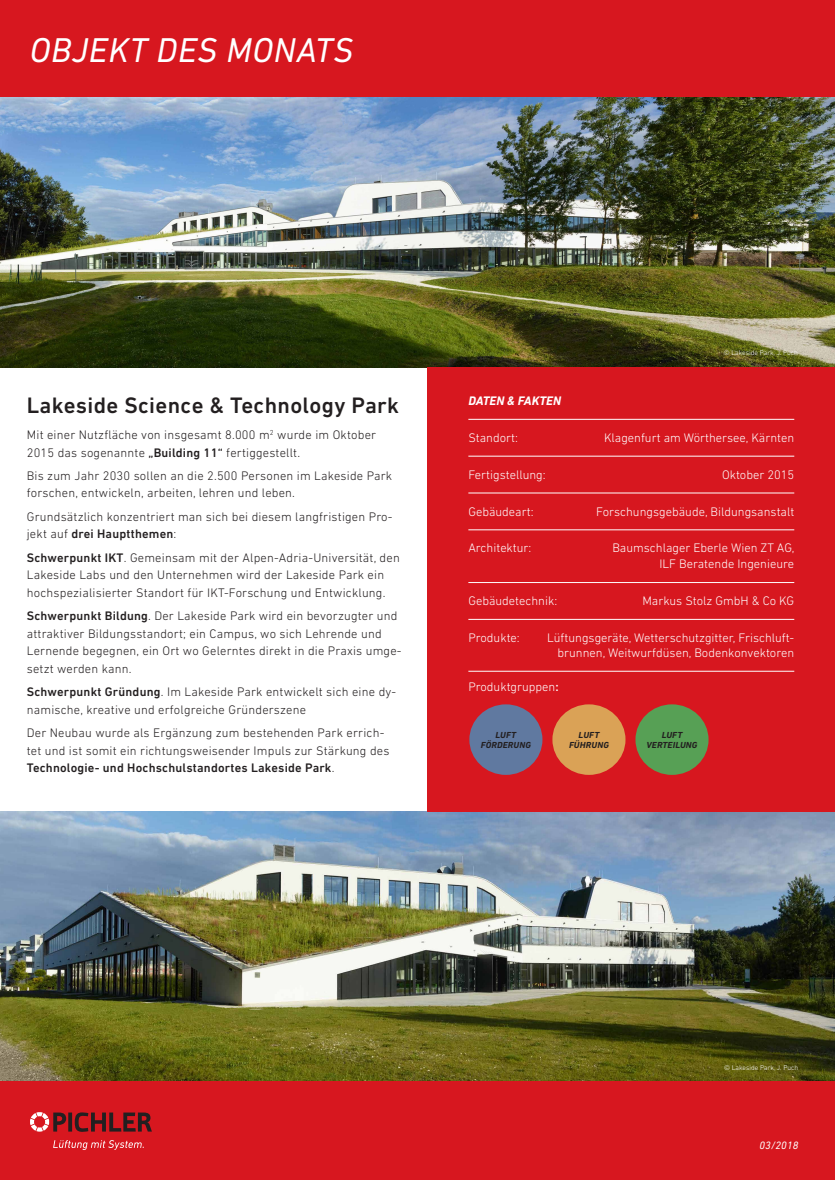
<style>
.page{position:relative;width:835px;height:1180px;background:#fff}
.page>*{position:absolute;margin:0;border:0;box-sizing:border-box;transform-origin:0 0}
.t1{font:italic 35px "DIN Next LT Pro";letter-spacing:.015em;color:#fff}
.t2{font:500 22.75px "DIN Next LT Pro";letter-spacing:.015em;color:#231f20}
.t3{font:300 12.6px/17.5px "DIN Next LT Pro";letter-spacing:.015em;color:#231f20}
.t4{font:300 12.6px/15.1px "DIN Next LT Pro";color:#fff;text-align:right}
.t5{font:italic 700 12.6px "DIN Next LT Pro";color:#fff}
.t6{font:italic 10.85px "DIN Next LT Pro";letter-spacing:.015em;color:#fff}
.t7{font:italic 700 8.89px/9.7px "DIN Next LT Pro";letter-spacing:.015em;color:#231f20;text-align:center;scale:1.04 1}
.t8{font:300 7px "DIN Next LT Pro";color:#fff}
.s1{font-weight:500}
</style>
<div class="page">
<div style="left:0;top:0;width:834px;height:98px;background:#d7171f"></div>
<img style="left:0;top:98px;width:834px;height:270px">
<img style="left:0;top:812px;width:834px;height:269px">
<div style="left:0;top:1081px;width:834px;height:99px;background:#d7171f"></div>
<svg style="left:30px;top:1112px;width:122px;height:20px"></svg>
<svg style="left:53px;top:1140px;width:91px;height:10px"></svg>
<div style="left:428px;top:368px;width:406px;height:444px;background:#d7171f"></div>
<hr style="left:468px;top:419px;width:326px;height:1px;background:#fff">
<hr style="left:468px;top:456px;width:326px;height:1px;background:#fff">
<hr style="left:468px;top:492px;width:326px;height:1px;background:#fff">
<hr style="left:468px;top:529px;width:326px;height:1px;background:#fff">
<hr style="left:468px;top:671px;width:326px;height:1px;background:#fff">
<hr style="left:468px;top:582px;width:326px;height:1px;background:#fff">
<hr style="left:468px;top:619px;width:326px;height:1px;background:#fff">
<div style="left:469px;top:704px;width:73px;height:71px;background:#6079a0;border-radius:50%"></div>
<div style="left:552px;top:704px;width:73px;height:71px;background:#daa256;border-radius:50%"></div>
<div style="left:635px;top:704px;width:73px;height:71px;background:#57a055;border-radius:50%"></div>
<p class="t1" style="left:30px;top:30px;width:325px">OBJEKT DES MONATS</p>
<p class="t2" style="left:27px;top:392px;width:374px">Lakeside Science &amp; Technology Park</p>
<p class="t3" style="left:27px;top:426px;width:351px">Mit einer Nutzfläche von insgesamt 8.000 m<sup>2</sup> wurde im Oktober<br>2015 das sogenannte <span class="s1">„Building 11“</span> fertiggestellt.</p>
<p class="t3" style="left:27px;top:467px;width:367px">Bis zum Jahr 2030 sollen an die 2.500 Personen im Lakeside Park forschen, entwickeln, arbeiten, lehren und leben.</p>
<p class="t3" style="left:27px;top:508px;width:367px">Grundsätzlich konzentriert man sich bei diesem langfristigen Pro&shy;jekt auf <span class="s1">drei Hauptthemen</span>:</p>
<p class="t3" style="left:27px;top:549px;width:374px"><span class="s1">Schwerpunkt IKT</span>. Gemeinsam mit der Alpen-Adria-Universität, den<br>Lakeside Labs und den Unternehmen wird der Lakeside Park ein hochspezialisierter Standort für IKT-Forschung und Entwicklung.</p>
<p class="t3" style="left:27px;top:607px;width:376px"><span class="s1">Schwerpunkt Bildung</span>. Der Lakeside Park wird ein bevorzugter und attraktiver Bildungsstandort; ein Campus, wo sich Lehrende und Lernende begegnen, ein Ort wo Gelerntes direkt in die Praxis umge&shy;setzt werden kann.</p>
<p class="t3" style="left:27px;top:683px;width:371px"><span class="s1">Schwerpunkt Gründung</span>. Im Lakeside Park entwickelt sich eine dy&shy;namische, kreative und erfolgreiche Gründerszene</p>
<p class="t3" style="left:27px;top:724px;width:364px">Der Neubau wurde als Ergänzung zum bestehenden Park errich&shy;tet und ist somit ein richtungsweisender Impuls zur Stärkung des<br><span class="s1">Technologie- und Hochschulstandortes Lakeside Park</span>.</p>
<p class="t8" style="left:723px;top:348px;width:75px">© Lakeside Park, J. Puch</p>
<p class="t5" style="left:468px;top:393px;width:94px">DATEN &amp; FAKTEN</p>
<p class="t4" style="left:468px;top:430px;width:51px">Standort:</p>
<p class="t4" style="left:604px;top:430px;width:192px">Klagenfurt am Wörthersee, Kärnten</p>
<p class="t4" style="left:468px;top:467px;width:79px">Fertigstellung:</p>
<p class="t4" style="left:721px;top:467px;width:74px">Oktober 2015</p>
<p class="t4" style="left:468px;top:503px;width:67px">Gebäudeart:</p>
<p class="t4" style="left:596px;top:503px;width:199px">Forschungsgebäude, Bildungsanstalt</p>
<p class="t4" style="left:468px;top:540px;width:65px">Architektur:</p>
<p class="t4" style="left:612px;top:540px;width:184px">Baumschlager Eberle Wien ZT AG,<br>ILF Beratende Ingenieure</p>
<p class="t4" style="left:468px;top:593px;width:90px">Gebäudetechnik:</p>
<p class="t4" style="left:642px;top:593px;width:153px">Markus Stolz GmbH &amp; Co KG</p>
<p class="t4" style="left:468px;top:630px;width:53px">Produkte:</p>
<p class="t4" style="left:547px;top:630px;width:248px">Lüftungsgeräte, Wetterschutzgitter, Frischluft&shy;brunnen, Weitwurfdüsen, Bodenkonvektoren</p>
<p class="t4" style="left:468px;top:679px;width:92px">Produktgruppen<span class="s1">:</span></p>
<p class="t7" style="left:481px;top:730px;width:50px">LUFT<br>FÖRDERUNG</p>
<p class="t7" style="left:569px;top:730px;width:40px">LUFT<br>FÜHRUNG</p>
<p class="t7" style="left:646px;top:730px;width:50px">LUFT<br>VERTEILUNG</p>
<p class="t8" style="left:724px;top:1063px;width:75px">© Lakeside Park, J. Puch</p>
<p class="t6" style="left:759px;top:1139px;width:40px">03/2018</p>
</div>
